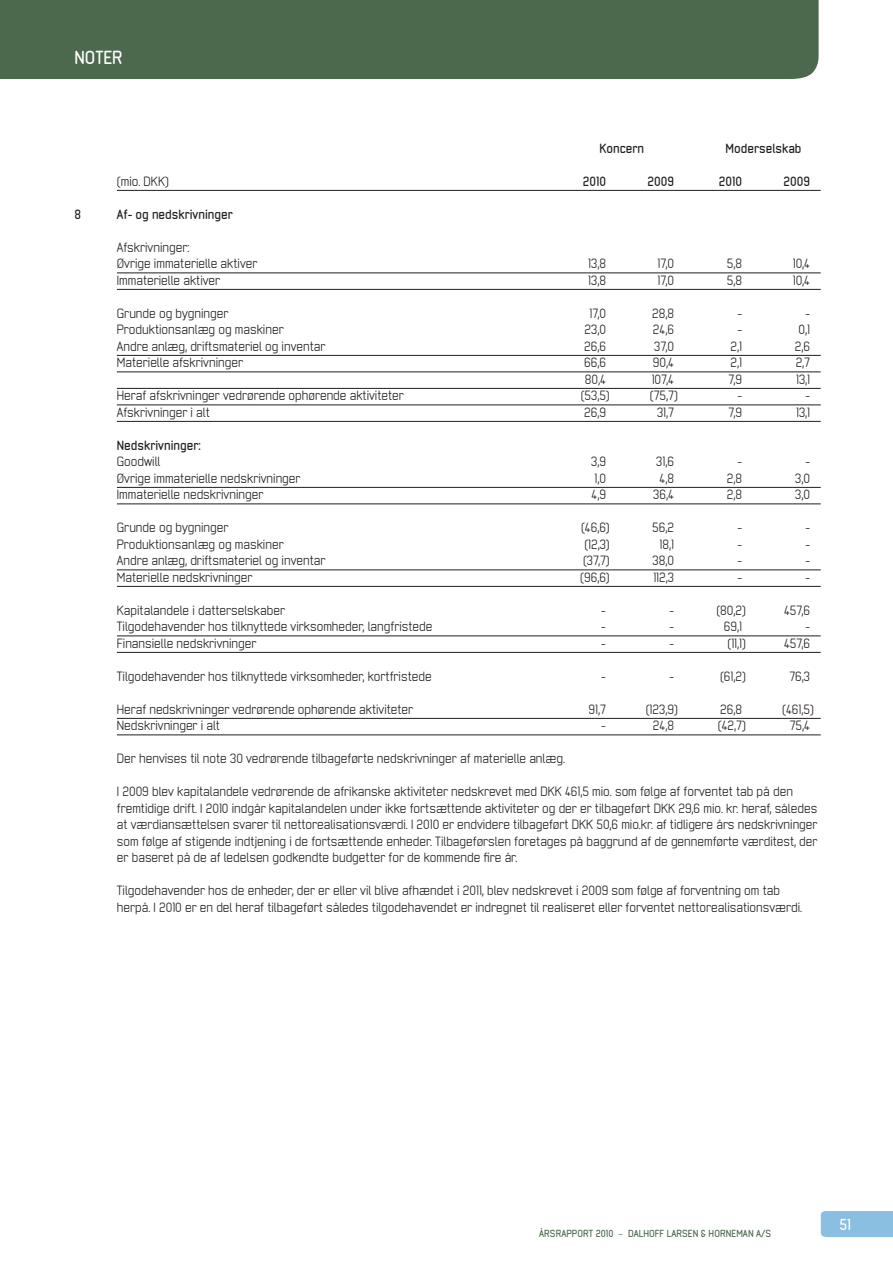
<style>
.page{position:relative;width:893px;height:1263px;background:#fff}
.page>*{position:absolute;margin:0;border:0;box-sizing:border-box;transform-origin:0 0}
.t1{font:700 18px "Neutraliser Sans";color:#fff}
.t2{font:700 15px "Neutraliser Sans";color:#fff}
.t3{font:12.75px/16.5px "Neutraliser Sans";color:#231f20}
.t4{font:700 12.75px "Neutraliser Sans";color:#231f20}
.t5{font:700 9.75px "Neutraliser Sans";letter-spacing:.005em;color:#4c694e}
.s1{font-weight:400}
</style>
<div class="page">
<div style="left:0;top:0;width:818px;height:79px;background:#4c694e"></div>
<div style="left:821px;top:1211px;width:72px;height:26px;background:#8abfe1"></div>
<hr style="left:117px;top:190px;width:704px;height:1px;background:#231f20">
<hr style="left:117px;top:273px;width:704px;height:1px;background:#231f20">
<hr style="left:117px;top:289px;width:704px;height:1px;background:#231f20">
<hr style="left:117px;top:355px;width:704px;height:1px;background:#231f20">
<hr style="left:117px;top:372px;width:704px;height:1px;background:#231f20">
<hr style="left:117px;top:388px;width:704px;height:1px;background:#231f20">
<hr style="left:117px;top:405px;width:704px;height:1px;background:#231f20">
<hr style="left:117px;top:421px;width:704px;height:1px;background:#231f20">
<hr style="left:117px;top:487px;width:704px;height:1px;background:#231f20">
<hr style="left:117px;top:504px;width:704px;height:1px;background:#231f20">
<hr style="left:117px;top:570px;width:704px;height:1px;background:#231f20">
<hr style="left:117px;top:586px;width:704px;height:1px;background:#231f20">
<hr style="left:117px;top:636px;width:704px;height:1px;background:#231f20">
<hr style="left:117px;top:652px;width:704px;height:1px;background:#231f20">
<hr style="left:117px;top:718px;width:704px;height:1px;background:#231f20">
<hr style="left:117px;top:735px;width:704px;height:1px;background:#231f20">
<h1 class="t1" style="left:74px;top:51px;width:50px">NOTER</h1>
<p class="t4" style="left:600px;top:144px;width:46px">Koncern</p>
<p class="t4" style="left:726px;top:144px;width:77px">Moderselskab</p>
<p class="t3" style="left:117px;top:174px;width:53px">(mio. DKK)</p>
<p class="t4" style="left:583px;top:177px;width:25px">2010</p>
<p class="t4" style="left:647px;top:177px;width:28px">2009</p>
<p class="t4" style="left:719px;top:177px;width:25px">2010</p>
<p class="t4" style="left:783px;top:177px;width:28px">2009</p>
<p class="t4" style="left:74px;top:210px;width:8px">8</p>
<p class="t4" style="left:117px;top:210px;width:117px">Af- og nedskrivninger</p>
<p class="t3" style="left:117px;top:240px;width:142px">Afskrivninger:<br>Øvrige immaterielle aktiver</p>
<p class="t3" style="left:588px;top:256px;width:19px">13,8</p>
<p class="t3" style="left:657px;top:256px;width:18px">17,0</p>
<p class="t3" style="left:727px;top:256px;width:17px">5,8</p>
<p class="t3" style="left:793px;top:256px;width:19px">10,4</p>
<p class="t3" style="left:117px;top:273px;width:105px">Immaterielle aktiver</p>
<p class="t3" style="left:588px;top:273px;width:19px">13,8</p>
<p class="t3" style="left:657px;top:273px;width:18px">17,0</p>
<p class="t3" style="left:727px;top:273px;width:17px">5,8</p>
<p class="t3" style="left:793px;top:273px;width:19px">10,4</p>
<p class="t3" style="left:117px;top:306px;width:113px">Grunde og bygninger</p>
<p class="t3" style="left:589px;top:306px;width:18px">17,0</p>
<p class="t3" style="left:652px;top:306px;width:23px">28,8</p>
<p class="t3" style="left:737px;top:306px;width:6px">-</p>
<p class="t3" style="left:805px;top:306px;width:6px">-</p>
<p class="t3" style="left:117px;top:322px;width:168px">Produktionsanlæg og maskiner</p>
<p class="t3" style="left:584px;top:322px;width:23px">23,0</p>
<p class="t3" style="left:653px;top:322px;width:23px">24,6</p>
<p class="t3" style="left:737px;top:322px;width:6px">-</p>
<p class="t3" style="left:798px;top:322px;width:13px">0,1</p>
<p class="t3" style="left:117px;top:339px;width:210px">Andre anlæg, driftsmateriel og inventar</p>
<p class="t3" style="left:584px;top:339px;width:23px">26,6</p>
<p class="t3" style="left:654px;top:339px;width:21px">37,0</p>
<p class="t3" style="left:730px;top:339px;width:13px">2,1</p>
<p class="t3" style="left:795px;top:339px;width:17px">2,6</p>
<p class="t3" style="left:117px;top:355px;width:128px">Materielle afskrivninger</p>
<p class="t3" style="left:584px;top:355px;width:23px">66,6</p>
<p class="t3" style="left:653px;top:355px;width:23px">90,4</p>
<p class="t3" style="left:730px;top:355px;width:13px">2,1</p>
<p class="t3" style="left:796px;top:355px;width:16px">2,7</p>
<p class="t3" style="left:585px;top:372px;width:23px">80,4</p>
<p class="t3" style="left:652px;top:372px;width:24px">107,4</p>
<p class="t3" style="left:728px;top:372px;width:15px">7,9</p>
<p class="t3" style="left:796px;top:372px;width:16px">13,1</p>
<p class="t3" style="left:117px;top:388px;width:288px">Heraf afskrivninger vedrørende ophørende aktiviteter</p>
<p class="t3" style="left:581px;top:388px;width:31px">(53,5)</p>
<p class="t3" style="left:650px;top:388px;width:29px">(75,7)</p>
<p class="t3" style="left:737px;top:388px;width:6px">-</p>
<p class="t3" style="left:805px;top:388px;width:6px">-</p>
<p class="t3" style="left:117px;top:405px;width:94px">Afskrivninger i alt</p>
<p class="t3" style="left:584px;top:405px;width:23px">26,9</p>
<p class="t3" style="left:657px;top:405px;width:18px">31,7</p>
<p class="t3" style="left:728px;top:405px;width:15px">7,9</p>
<p class="t3" style="left:796px;top:405px;width:16px">13,1</p>
<p class="t4" style="left:117px;top:441px;width:85px">Nedskrivninger:</p>
<p class="t3" style="left:117px;top:454px;width:45px">Goodwill</p>
<p class="t3" style="left:591px;top:454px;width:16px">3,9</p>
<p class="t3" style="left:656px;top:454px;width:19px">31,6</p>
<p class="t3" style="left:737px;top:454px;width:6px">-</p>
<p class="t3" style="left:805px;top:454px;width:6px">-</p>
<p class="t3" style="left:117px;top:471px;width:185px">Øvrige immaterielle nedskrivninger</p>
<p class="t3" style="left:594px;top:471px;width:13px">1,0</p>
<p class="t3" style="left:659px;top:471px;width:16px">4,8</p>
<p class="t3" style="left:727px;top:471px;width:17px">2,8</p>
<p class="t3" style="left:795px;top:471px;width:16px">3,0</p>
<p class="t3" style="left:117px;top:487px;width:148px">Immaterielle nedskrivninger</p>
<p class="t3" style="left:591px;top:487px;width:16px">4,9</p>
<p class="t3" style="left:653px;top:487px;width:22px">36,4</p>
<p class="t3" style="left:727px;top:487px;width:17px">2,8</p>
<p class="t3" style="left:795px;top:487px;width:16px">3,0</p>
<p class="t3" style="left:117px;top:520px;width:113px">Grunde og bygninger</p>
<p class="t3" style="left:581px;top:520px;width:30px">(46,6)</p>
<p class="t3" style="left:652px;top:520px;width:23px">56,2</p>
<p class="t3" style="left:737px;top:520px;width:6px">-</p>
<p class="t3" style="left:805px;top:520px;width:6px">-</p>
<p class="t3" style="left:117px;top:537px;width:168px">Produktionsanlæg og maskiner</p>
<p class="t3" style="left:584px;top:537px;width:27px">(12,3)</p>
<p class="t3" style="left:660px;top:537px;width:16px">18,1</p>
<p class="t3" style="left:737px;top:537px;width:6px">-</p>
<p class="t3" style="left:805px;top:537px;width:6px">-</p>
<p class="t3" style="left:117px;top:553px;width:210px">Andre anlæg, driftsmateriel og inventar</p>
<p class="t3" style="left:583px;top:553px;width:28px">(37,7)</p>
<p class="t3" style="left:652px;top:553px;width:23px">38,0</p>
<p class="t3" style="left:737px;top:553px;width:6px">-</p>
<p class="t3" style="left:805px;top:553px;width:6px">-</p>
<p class="t3" style="left:117px;top:570px;width:137px">Materielle nedskrivninger</p>
<p class="t3" style="left:580px;top:570px;width:31px">(96,6)</p>
<p class="t3" style="left:653px;top:570px;width:22px">112,3</p>
<p class="t3" style="left:737px;top:570px;width:6px">-</p>
<p class="t3" style="left:805px;top:570px;width:6px">-</p>
<p class="t3" style="left:117px;top:603px;width:170px">Kapitalandele i datterselskaber</p>
<p class="t3" style="left:601px;top:603px;width:6px">-</p>
<p class="t3" style="left:669px;top:603px;width:6px">-</p>
<p class="t3" style="left:716px;top:603px;width:31px">(80,2)</p>
<p class="t3" style="left:784px;top:603px;width:28px">457,6</p>
<p class="t3" style="left:117px;top:619px;width:317px">Tilgodehavender hos tilknyttede virksomheder, langfristede</p>
<p class="t3" style="left:601px;top:619px;width:6px">-</p>
<p class="t3" style="left:669px;top:619px;width:6px">-</p>
<p class="t3" style="left:724px;top:619px;width:20px">69,1</p>
<p class="t3" style="left:805px;top:619px;width:6px">-</p>
<p class="t3" style="left:117px;top:636px;width:141px">Finansielle nedskrivninger</p>
<p class="t3" style="left:601px;top:636px;width:6px">-</p>
<p class="t3" style="left:669px;top:636px;width:6px">-</p>
<p class="t3" style="left:727px;top:636px;width:20px">(11,1)</p>
<p class="t3" style="left:784px;top:636px;width:28px">457,6</p>
<p class="t3" style="left:117px;top:669px;width:316px">Tilgodehavender hos tilknyttede virksomheder, kortfristede</p>
<p class="t3" style="left:601px;top:669px;width:6px">-</p>
<p class="t3" style="left:669px;top:669px;width:6px">-</p>
<p class="t3" style="left:720px;top:669px;width:27px">(61,2)</p>
<p class="t3" style="left:789px;top:669px;width:22px">76,3</p>
<p class="t3" style="left:117px;top:702px;width:298px">Heraf nedskrivninger vedrørende ophørende aktiviteter</p>
<p class="t3" style="left:589px;top:702px;width:19px">91,7</p>
<p class="t3" style="left:646px;top:702px;width:34px">(123,9)</p>
<p class="t3" style="left:720px;top:702px;width:23px">26,8</p>
<p class="t3" style="left:782px;top:702px;width:33px">(461,5)</p>
<p class="t3" style="left:117px;top:718px;width:105px">Nedskrivninger i alt</p>
<p class="t3" style="left:601px;top:718px;width:6px">-</p>
<p class="t3" style="left:653px;top:718px;width:23px">24,8</p>
<p class="t3" style="left:718px;top:718px;width:29px">(42,7)</p>
<p class="t3" style="left:790px;top:718px;width:22px">75,4</p>
<p class="t3" style="left:117px;top:751px;width:449px">Der henvises til note 30 vedrørende tilbageførte nedskrivninger af materielle anlæg.</p>
<p class="t3" style="left:117px;top:784px;width:702px">I 2009 blev kapitalandele vedrørende de afrikanske aktiviteter nedskrevet med DKK 461,5 mio. som følge af forventet tab på den fremtidige drift. I 2010 indgår kapitalandelen under ikke fortsættende aktiviteter og der er tilbageført DKK 29,6 mio. kr. heraf, således at værdiansættelsen svarer til nettorealisationsværdi. I 2010 er endvidere tilbageført DKK 50,6 mio.kr. af tidligere års nedskrivninger som følge af stigende indtjening i de fortsættende enheder. Tilbageførslen foretages på baggrund af de gennemførte værditest, der er baseret på de af ledelsen godkendte budgetter for de kommende fire år.</p>
<p class="t3" style="left:117px;top:883px;width:687px">Tilgodehavender hos de enheder, der er eller vil blive afhændet i 2011, blev nedskrevet i 2009 som følge af forventning om tab herpå. I 2010 er en del heraf tilbageført således tilgodehavendet er indregnet til realiseret eller forventet nettorealisationsværdi.</p>
<p class="t5" style="left:539px;top:1230px;width:233px">ÅRSRAPPORT 2010 <span class="s1">–</span> DALHOFF LARSEN &amp; HORNEMAN A/S</p>
<p class="t2" style="left:839px;top:1219px;width:13px">51</p>
</div>
